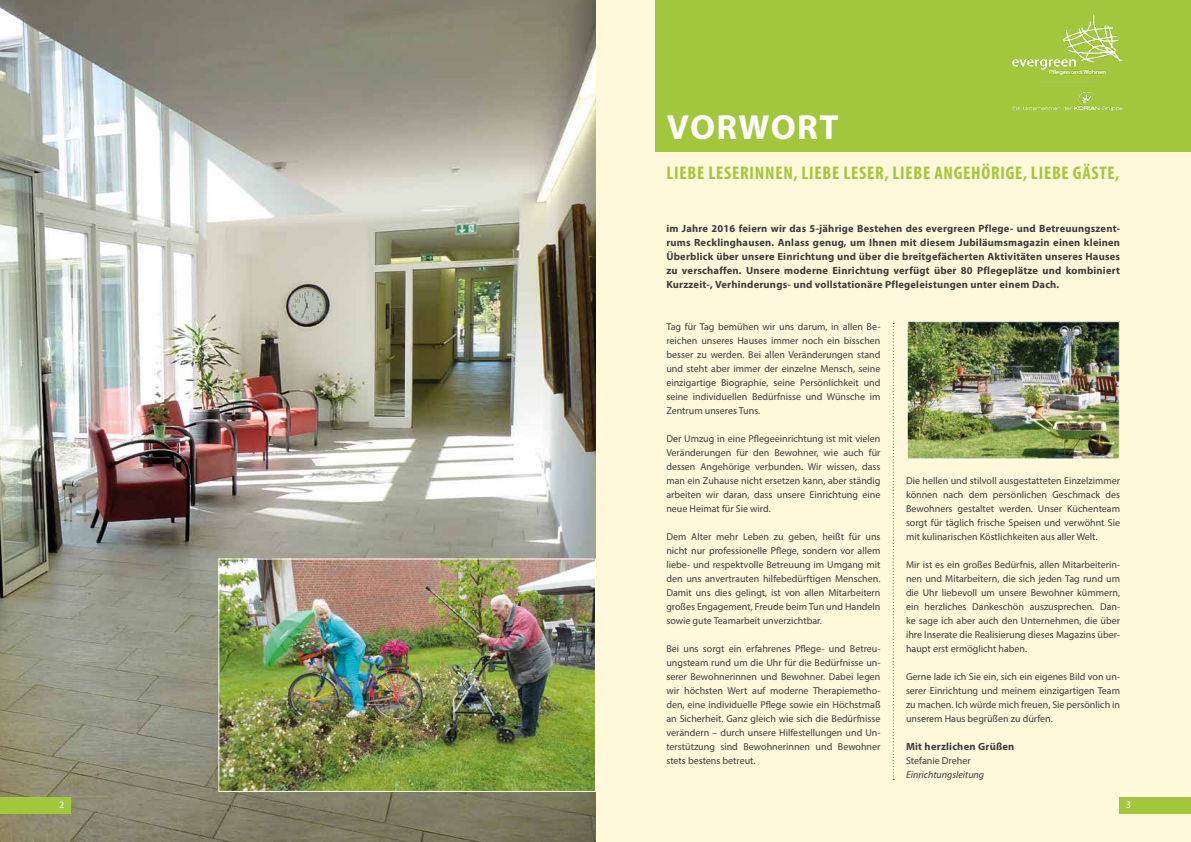
<style>
.page{position:relative;width:1191px;height:842px;background:#fff}
.page>*{position:absolute;margin:0;border:0;box-sizing:border-box;transform-origin:0 0}
.t1{font:700 35px "Myriad Pro";letter-spacing:.035em;color:#fff}
.t2{font:700 condensed 18.4px "Myriad Pro";letter-spacing:.04em;color:#a2c73d}
.t3{font:700 10.5px/14px "Myriad Pro";letter-spacing:.02em;color:#3c3c3b;text-align:justify}
.t4{font:10px/14px "Myriad Pro";color:#3c3c3b;text-align:justify}
.t5{font:italic 10px "Myriad Pro";color:#3c3c3b}
.t6{font:10px "Myriad Pro";color:#fff}
</style>
<div class="page">
<div style="left:595px;top:0;width:596px;height:842px;background:#fff8da"></div>
<div style="left:656px;top:0;width:535px;height:151px;background:#a2c73d"></div>
<img style="left:0;top:0;width:595px;height:842px">
<img style="left:220px;top:560px;width:374px;height:230px">
<div style="left:218px;top:558px;width:378px;height:234px;border:1px solid #fff"></div>
<img style="left:908px;top:323px;width:209px;height:134px">
<div style="left:906px;top:321px;width:213px;height:138px;border:1px solid #fff"></div>
<img style="left:1012px;top:14px;width:111px;height:97px">
<svg style="left:892px;top:323px;width:2px;height:457px"></svg>
<div style="left:0;top:797px;width:71px;height:16px;background:#a2c73d"></div>
<div style="left:1119px;top:797px;width:72px;height:16px;background:#a2c73d"></div>
<h1 class="t1" style="left:666px;top:104px;width:173px">VORWORT</h1>
<h2 class="t2" style="left:666px;top:161px;width:454px">LIEBE LESERINNEN, LIEBE LESER, LIEBE ANGEHÖRIGE, LIEBE GÄSTE,</h2>
<p class="t3" style="left:666px;top:221px;width:455px">im Jahre 2016 feiern wir das 5-jährige Bestehen des evergreen Pflege- und Betreuungszent&shy;rums Recklinghausen. Anlass genug, um Ihnen mit diesem Jubiläumsmagazin einen kleinen Überblick über unsere Einrichtung und über die breitgefächerten Aktivitäten unseres Hauses zu verschaffen. Unsere moderne Einrichtung verfügt über 80 Pflegeplätze und kombiniert Kurzzeit-, Verhinderungs- und vollstationäre Pflegeleistungen unter einem Dach.</p>
<p class="t4" style="left:666px;top:319px;width:216px">Tag für Tag bemühen wir uns darum, in allen Be&shy;reichen unseres Hauses immer noch ein bisschen besser zu werden. Bei allen Veränderungen stand und steht aber immer der einzelne Mensch, seine einzigartige Biographie, seine Persönlichkeit und seine individuellen Bedürfnisse und Wünsche im Zentrum unseres Tuns.</p>
<p class="t4" style="left:666px;top:431px;width:216px">Der Umzug in eine Pflegeeinrichtung ist mit vielen Veränderungen für den Bewohner, wie auch für dessen Angehörige verbunden. Wir wissen, dass man ein Zuhause nicht ersetzen kann, aber ständig arbeiten wir daran, dass unsere Einrichtung eine neue Heimat für Sie wird.</p>
<p class="t4" style="left:666px;top:529px;width:216px">Dem Alter mehr Leben zu geben, heißt für uns nicht nur professionelle Pflege, sondern vor allem liebe- und respektvolle Betreuung im Umgang mit den uns anvertrauten hilfebedürftigen Menschen.<br>Damit uns dies gelingt, ist von allen Mitarbeitern großes Engagement, Freude beim Tun und Handeln sowie gute Teamarbeit unverzichtbar.</p>
<p class="t4" style="left:666px;top:641px;width:216px">Bei uns sorgt ein erfahrenes Pflege- und Betreu&shy;ungsteam rund um die Uhr für die Bedürfnisse un&shy;serer Bewohnerinnen und Bewohner. Dabei legen wir höchsten Wert auf moderne Therapiemetho&shy;den, eine individuelle Pflege sowie ein Höchstmaß an Sicherheit. Ganz gleich wie sich die Bedürfnisse verändern – durch unsere Hilfestellungen und Un&shy;terstützung sind Bewohnerinnen und Bewohner stets bestens betreut.</p>
<p class="t4" style="left:906px;top:473px;width:216px">Die hellen und stilvoll ausgestatteten Einzelzimmer können nach dem persönlichen Geschmack des Bewohners gestaltet werden. Unser Küchenteam sorgt für täglich frische Speisen und verwöhnt Sie mit kulinarischen Köstlichkeiten aus aller Welt.</p>
<p class="t4" style="left:906px;top:557px;width:216px">Mir ist es ein großes Bedürfnis, allen Mitarbeiterin&shy;nen und Mitarbeitern, die sich jeden Tag rund um die Uhr liebevoll um unsere Bewohner kümmern, ein herzliches Dankeschön auszusprechen. Dan&shy;ke sage ich aber auch den Unternehmen, die über ihre Inserate die Realisierung dieses Magazins über&shy;haupt erst ermöglicht haben.</p>
<p class="t4" style="left:906px;top:669px;width:216px">Gerne lade ich Sie ein, sich ein eigenes Bild von un&shy;serer Einrichtung und meinem einzigartigen Team zu machen. Ich würde mich freuen, Sie persönlich in unserem Haus begrüßen zu dürfen.</p>
<p class="t3" style="left:906px;top:739px;width:110px">Mit herzlichen Grüßen</p>
<p class="t4" style="left:906px;top:753px;width:66px">Stefanie Dreher</p>
<p class="t5" style="left:906px;top:768px;width:80px">Einrichtungsleitung</p>
<p class="t6" style="left:59px;top:798px;width:7px">2</p>
<p class="t6" style="left:1126px;top:798px;width:7px">3</p>
</div>
